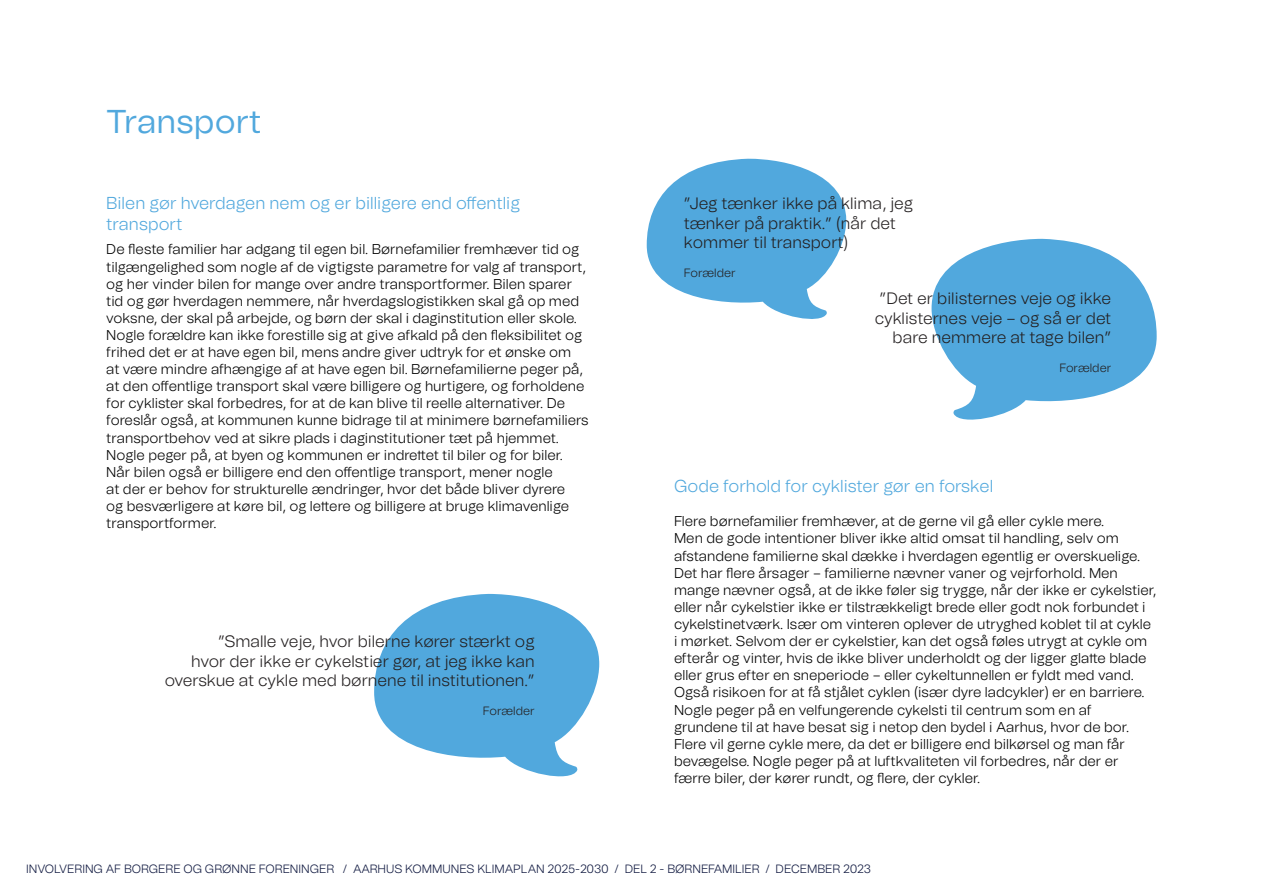
<style>
.page{position:relative;width:1263px;height:893px;background:#fff}
.page>*{position:absolute;margin:0;border:0;box-sizing:border-box;transform-origin:0 0}
.t1{font:33px "Tomato Grotesk";color:#51a8dd}
.t2{font:300 17.25px/20.7px "Tomato Grotesk";color:#51a8dd}
.t3{font:300 16.5px/19.8px "Tomato Grotesk";color:#231f20;text-align:right}
.t4{font:300 14.25px/17.1px "Tomato Grotesk";color:#000}
.t5{font:300 12px "Tomato Grotesk";color:#111a41}
.t6{font:300 12px "Tomato Grotesk";color:#231f20}
</style>
<div class="page">
<svg style="left:374px;top:594px;width:225px;height:183px"></svg>
<svg style="left:931px;top:239px;width:226px;height:181px"></svg>
<svg style="left:647px;top:159px;width:199px;height:160px"></svg>
<p class="t1" style="left:106px;top:98px;width:157px">Transport</p>
<p class="t2" style="left:106px;top:193px;width:415px">Bilen gør hverdagen nem og er billigere end offentlig transport</p>
<p class="t4" style="left:106px;top:241px;width:484px">De fleste familier har adgang til egen bil. Børnefamilier fremhæver tid og tilgængelighed som nogle af de vigtigste parametre for valg af transport, og her vinder bilen for mange over andre transportformer. Bilen sparer tid og gør hverdagen nemmere, når hverdagslogistikken skal gå op med voksne, der skal på arbejde, og børn der skal i daginstitution eller skole.<br>Nogle forældre kan ikke forestille sig at give afkald på den fleksibilitet og frihed det er at have egen bil, mens andre giver udtryk for et ønske om<br>at være mindre afhængige af at have egen bil. Børnefamilierne peger på, at den offentlige transport skal være billigere og hurtigere, og forholdene for cyklister skal forbedres, for at de kan blive til reelle alternativer. De foreslår også, at kommunen kunne bidrage til at minimere børnefamiliers transportbehov ved at sikre plads i daginstitutioner tæt på hjemmet.</p>
<p class="t4" style="left:106px;top:446px;width:464px">Nogle peger på, at byen og kommunen er indrettet til biler og for biler.<br>Når bilen også er billigere end den offentlige transport, mener nogle at der er behov for strukturelle ændringer, hvor det både bliver dyrere og besværligere at køre bil, og lettere og billigere at bruge klimavenlige transportformer.</p>
<p class="t3" style="left:165px;top:631px;width:372px">”Smalle veje, hvor bilerne kører stærkt og<br>hvor der ikke er cykelstier gør, at jeg ikke kan overskue at cykle med børnene til institutionen.”</p>
<p class="t6" style="left:483px;top:703px;width:53px">Forælder</p>
<p class="t3" style="left:684px;top:193px;width:231px;text-align:left">”Jeg tænker ikke på klima, jeg tænker på praktik.” (når det kommer til transport)</p>
<p class="t6" style="left:684px;top:265px;width:53px">Forælder</p>
<p class="t3" style="left:875px;top:288px;width:238px">”Det er bilisternes veje og ikke cyklisternes veje – og så er det bare nemmere at tage bilen”</p>
<p class="t6" style="left:1059px;top:360px;width:53px">Forælder</p>
<p class="t2" style="left:674px;top:476px;width:321px">Gode forhold for cyklister gør en forskel</p>
<p class="t4" style="left:674px;top:513px;width:484px">Flere børnefamilier fremhæver, at de gerne vil gå eller cykle mere.<br>Men de gode intentioner bliver ikke altid omsat til handling, selv om afstandene familierne skal dække i hverdagen egentlig er overskuelige.<br>Det har flere årsager – familierne nævner vaner og vejrforhold. Men mange nævner også, at de ikke føler sig trygge, når der ikke er cykelstier, eller når cykelstier ikke er tilstrækkeligt brede eller godt nok forbundet i cykelstinetværk. Især om vinteren oplever de utryghed koblet til at cykle i mørket. Selvom der er cykelstier, kan det også føles utrygt at cykle om efterår og vinter, hvis de ikke bliver underholdt og der ligger glatte blade eller grus efter en sneperiode – eller cykeltunnellen er fyldt med vand.<br>Også risikoen for at få stjålet cyklen (især dyre ladcykler) er en barriere.</p>
<p class="t4" style="left:674px;top:701px;width:457px">Nogle peger på en velfungerende cykelsti til centrum som en af grundene til at have besat sig i netop den bydel i Aarhus, hvor de bor.<br>Flere vil gerne cykle mere, da det er billigere end bilkørsel og man får bevægelse. Nogle peger på at luftkvaliteten vil forbedres, når der er færre biler, der kører rundt, og flere, der cykler.</p>
<p class="t5" style="left:26px;top:860px;width:846px">INVOLVERING AF BORGERE OG GRØNNE FORENINGER / AARHUS KOMMUNES KLIMAPLAN 2025-2030 / DEL 2 - BØRNEFAMILIER / DECEMBER 2023</p>
</div>
